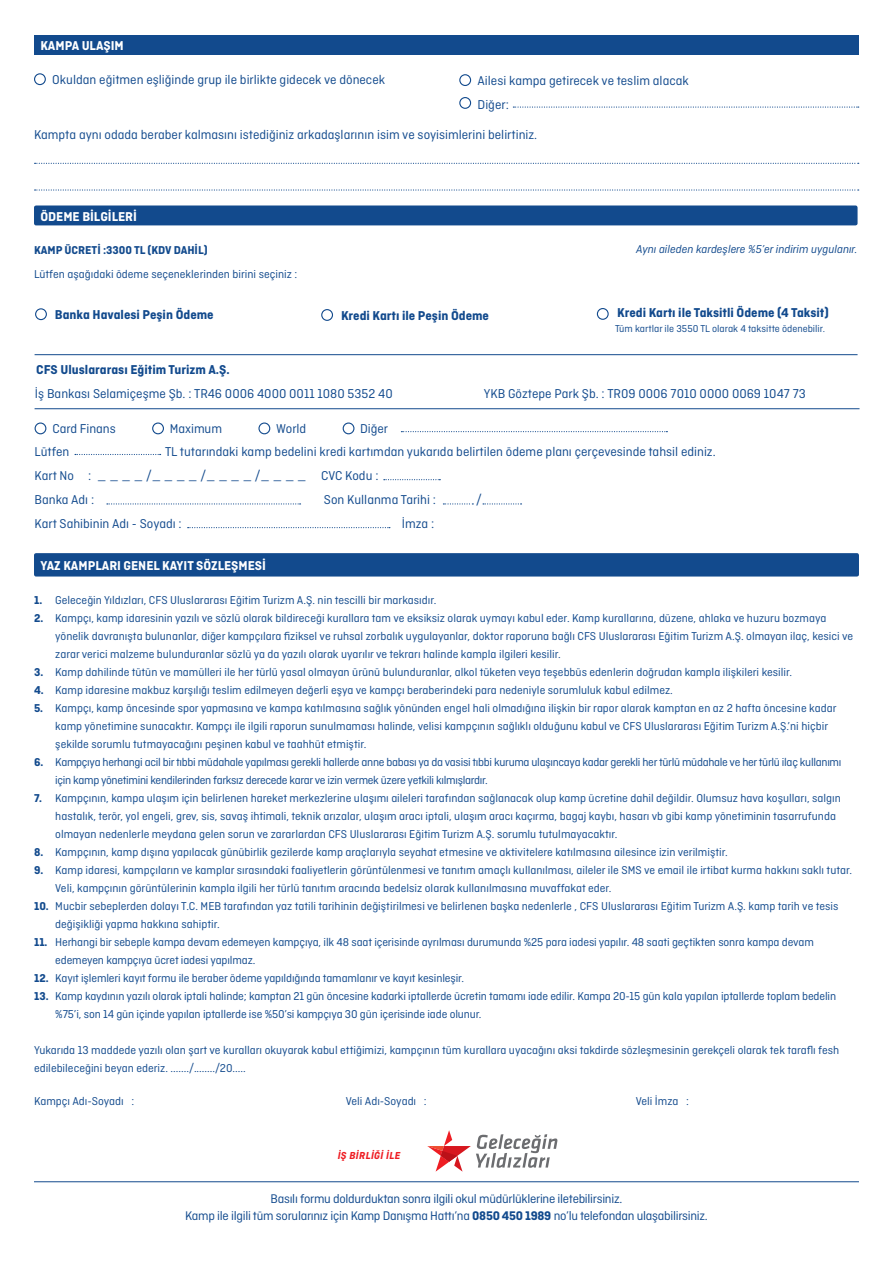
<style>
.page{position:relative;width:893px;height:1263px;background:#fff}
.page>*{position:absolute;margin:0;border:0;box-sizing:border-box;transform-origin:0 0}
.t1{font:13.5px/24px "Ciutadella";color:#124a8d}
.t2{font:700 13.5px "Ciutadella";color:#124a8d}
.t3{font:700 13.5px "Ciutadella";color:#fff}
.t4{font:13.2px/16.5px "Ciutadella";letter-spacing:-.02em;color:#124a8d;text-align:center}
.t5{font:12px/18px "Ciutadella";color:#124a8d}
.t6{font:12px/18px "Ciutadella";letter-spacing:-.025em;color:#124a8d}
.t7{font:italic 12px "Ciutadella";color:#124a8d}
.t8{font:700 12px "Ciutadella";color:#124a8d}
.t9{font:italic 700 10.65px "Ciutadella";letter-spacing:.03em;color:#ee1d23}
.t10{font:10.5px "Ciutadella";color:#124a8d}
.s1{font-weight:700}
</style>
<div class="page">
<div style="left:34px;top:553px;width:825px;height:23px;background:#124a8d;border-radius:2px"></div>
<hr style="left:34px;top:1181px;width:825px;height:1px;background:#124a8d">
<div style="left:35px;top:422px;width:11px;height:12px;border:1px solid #124a8d;border-radius:50%"></div>
<div style="left:152px;top:422px;width:12px;height:12px;border:1px solid #124a8d;border-radius:50%"></div>
<div style="left:258px;top:422px;width:12px;height:12px;border:1px solid #124a8d;border-radius:50%"></div>
<div style="left:343px;top:422px;width:11px;height:12px;border:1px solid #124a8d;border-radius:50%"></div>
<hr style="left:35px;top:354px;width:822px;height:1px;background:#124a8d">
<div style="left:34px;top:205px;width:823px;height:20px;background:#124a8d;border-radius:2px"></div>
<svg style="left:75px;top:454px;width:86px;height:1px"></svg>
<svg style="left:443px;top:503px;width:30px;height:1px"></svg>
<svg style="left:384px;top:479px;width:56px;height:1px"></svg>
<svg style="left:401px;top:431px;width:266px;height:1px"></svg>
<svg style="left:483px;top:503px;width:39px;height:1px"></svg>
<svg style="left:107px;top:503px;width:194px;height:1px"></svg>
<svg style="left:188px;top:527px;width:202px;height:1px"></svg>
<hr style="left:35px;top:408px;width:824px;height:1px;background:#124a8d">
<div style="left:35px;top:308px;width:12px;height:12px;border:1px solid #124a8d;border-radius:50%"></div>
<div style="left:321px;top:309px;width:12px;height:12px;border:1px solid #124a8d;border-radius:50%"></div>
<div style="left:597px;top:308px;width:12px;height:12px;border:1px solid #124a8d;border-radius:50%"></div>
<div style="left:34px;top:73px;width:12px;height:12px;border:1px solid #124a8d;border-radius:50%"></div>
<div style="left:459px;top:74px;width:12px;height:12px;border:1px solid #124a8d;border-radius:50%"></div>
<div style="left:459px;top:97px;width:12px;height:12px;border:1px solid #124a8d;border-radius:50%"></div>
<svg style="left:513px;top:107px;width:346px;height:1px"></svg>
<svg style="left:35px;top:163px;width:824px;height:1px"></svg>
<svg style="left:35px;top:189px;width:824px;height:2px"></svg>
<div style="left:34px;top:35px;width:825px;height:20px;background:#124a8d"></div>
<svg style="left:427px;top:1130px;width:130px;height:41px"></svg>
<p class="t3" style="left:40px;top:38px;width:85px">KAMPA ULAŞIM</p>
<p class="t1" style="left:52px;top:67px;width:334px">Okuldan eğitmen eşliğinde grup ile birlikte gidecek ve dönecek</p>
<p class="t1" style="left:478px;top:68px;width:213px">Ailesi kampa getirecek ve teslim alacak<br>Diğer:</p>
<p class="t1" style="left:34px;top:123px;width:505px">Kampta aynı odada beraber kalmasını istediğiniz arkadaşlarının isim ve soyisimlerini belirtiniz.</p>
<p class="t3" style="left:40px;top:208px;width:98px">ÖDEME BİLGİLERİ</p>
<p class="t8" style="left:34px;top:243px;width:175px">KAMP ÜCRETİ :3300 TL (KDV DAHİL)</p>
<p class="t5" style="left:34px;top:265px;width:265px">Lütfen aşağıdaki ödeme seçeneklerinden birini seçiniz :</p>
<p class="t7" style="left:636px;top:243px;width:223px">Aynı aileden kardeşlere %5’er indirim uygulanır.</p>
<p class="t2" style="left:55px;top:306px;width:160px">Banka Havalesi Peşin Ödeme</p>
<p class="t2" style="left:341px;top:307px;width:149px">Kredi Kartı ile Peşin Ödeme</p>
<p class="t2" style="left:617px;top:305px;width:213px">Kredi Kartı ile Taksitli Ödeme (4 Taksit)</p>
<p class="t10" style="left:615px;top:323px;width:212px">Tüm kartlar ile 3550 TL olarak 4 taksitte ödenebilir.</p>
<p class="t2" style="left:36px;top:362px;width:195px">CFS Uluslararası Eğitim Turizm A.Ş.</p>
<p class="t1" style="left:35px;top:382px;width:359px">İş Bankası Selamiçeşme Şb. : TR46 0006 4000 0011 1080 5352 40</p>
<p class="t1" style="left:484px;top:382px;width:324px">YKB Göztepe Park Şb. : TR09 0006 7010 0000 0069 1047 73</p>
<p class="t1" style="left:52px;top:417px;width:65px">Card Finans</p>
<p class="t1" style="left:170px;top:417px;width:54px">Maximum</p>
<p class="t1" style="left:276px;top:417px;width:31px">World</p>
<p class="t1" style="left:360px;top:417px;width:29px">Diğer</p>
<p class="t1" style="left:35px;top:439px;width:36px">Lütfen</p>
<p class="t1" style="left:35px;top:439px;width:683px;text-indent:131px">TL tutarındaki kamp bedelini kredi kartımdan yukarıda belirtilen ödeme planı çerçevesinde tahsil ediniz.<br>Kart No : _ _ _ _ /_ _ _ _ /_ _ _ _ /_ _ _ _ CVC Kodu :<br>Banka Adı :</p>
<p class="t1" style="left:324px;top:487px;width:114px">Son Kullanma Tarihi :</p>
<p class="t1" style="left:476px;top:487px;width:7px">/</p>
<p class="t1" style="left:35px;top:511px;width:149px">Kart Sahibinin Adı - Soyadı :</p>
<p class="t1" style="left:402px;top:511px;width:34px">İmza :</p>
<p class="t3" style="left:40px;top:558px;width:227px">YAZ KAMPLARI GENEL KAYIT SÖZLEŞMESİ</p>
<p class="t5" style="left:34px;top:591px;width:404px"><span class="s1">1.</span> Geleceğin Yıldızları, CFS Uluslararası Eğitim Turizm A.Ş. nin tescilli bir markasıdır.</p>
<p class="t5" style="left:55px;top:609px;width:799px;text-indent:-21px"><span class="s1">2.</span> Kampçı, kamp idaresinin yazılı ve sözlü olarak bildireceği kurallara tam ve eksiksiz olarak uymayı kabul eder. Kamp kurallarına, düzene, ahlaka ve huzuru bozmaya yönelik davranışta bulunanlar, diğer kampçılara fiziksel ve ruhsal zorbalık uygulayanlar, doktor raporuna bağlı CFS Uluslararası Eğitim Turizm A.Ş. olmayan ilaç, kesici ve zarar verici malzeme bulunduranlar sözlü ya da yazılı olarak uyarılır ve tekrarı halinde kampla ilgileri kesilir.</p>
<p class="t5" style="left:34px;top:663px;width:760px"><span class="s1">3.</span> Kamp dahilinde tütün ve mamülleri ile her türlü yasal olmayan ürünü bulunduranlar, alkol tüketen veya teşebbüs edenlerin doğrudan kampla ilişkileri kesilir.</p>
<p class="t5" style="left:34px;top:681px;width:640px"><span class="s1">4.</span> Kamp idaresine makbuz karşılığı teslim edilmeyen değerli eşya ve kampçı beraberindeki para nedeniyle sorumluluk kabul edilmez.</p>
<p class="t5" style="left:55px;top:699px;width:783px;text-indent:-21px"><span class="s1">5.</span> Kampçı, kamp öncesinde spor yapmasına ve kampa katılmasına sağlık yönünden engel hali olmadığına ilişkin bir rapor alarak kamptan en az 2 hafta öncesine kadar kamp yönetimine sunacaktır. Kampçı ile ilgili raporun sunulmaması halinde, velisi kampçının sağlıklı olduğunu kabul ve CFS Uluslararası Eğitim Turizm A.Ş.’ni hiçbir şekilde sorumlu tutmayacağını peşinen kabul ve taahhüt etmiştir.</p>
<p class="t6" style="left:55px;top:753px;width:788px;text-indent:-21px"><span class="s1">6.</span> Kampçıya herhangi acil bir tıbbi müdahale yapılması gerekli hallerde anne babası ya da vasisi tıbbi kuruma ulaşıncaya kadar gerekli her türlü müdahale ve her türlü ilaç kullanımı için kamp yönetimini kendilerinden farksız derecede karar ve izin vermek üzere yetkili kılmışlardır.</p>
<p class="t5" style="left:55px;top:789px;width:787px;text-indent:-21px"><span class="s1">7.</span> Kampçının, kampa ulaşım için belirlenen hareket merkezlerine ulaşımı aileleri tarafından sağlanacak olup kamp ücretine dahil değildir. Olumsuz hava koşulları, salgın hastalık, terör, yol engeli, grev, sis, savaş ihtimali, teknik arızalar, ulaşım aracı iptali, ulaşım aracı kaçırma, bagaj kaybı, hasarı vb gibi kamp yönetiminin tasarrufunda olmayan nedenlerle meydana gelen sorun ve zararlardan CFS Uluslararası Eğitim Turizm A.Ş. sorumlu tutulmayacaktır.</p>
<p class="t5" style="left:34px;top:843px;width:695px"><span class="s1">8.</span> Kampçının, kamp dışına yapılacak günübirlik gezilerde kamp araçlarıyla seyahat etmesine ve aktivitelere katılmasına ailesince izin verilmiştir.</p>
<p class="t5" style="left:55px;top:861px;width:798px;text-indent:-21px"><span class="s1">9.</span> Kamp idaresi, kampçıların ve kamplar sırasındaki faaliyetlerin görüntülenmesi ve tanıtım amaçlı kullanılması, aileler ile SMS ve email ile irtibat kurma hakkını saklı tutar.<br>Veli, kampçının görüntülerinin kampla ilgili her türlü tanıtım aracında bedelsiz olarak kullanılmasına muvaffakat eder.</p>
<p class="t5" style="left:55px;top:897px;width:785px;text-indent:-21px"><span class="s1">10.</span> Mucbir sebeplerden dolayı T.C. MEB tarafından yaz tatili tarihinin değiştirilmesi ve belirlenen başka nedenlerle , CFS Uluslararası Eğitim Turizm A.Ş. kamp tarih ve tesis değişikliği yapma hakkına sahiptir.</p>
<p class="t5" style="left:55px;top:933px;width:760px;text-indent:-21px"><span class="s1">11.</span> Herhangi bir sebeple kampa devam edemeyen kampçıya, ilk 48 saat içerisinde ayrılması durumunda %25 para iadesi yapılır. 48 saati geçtikten sonra kampa devam edemeyen kampçıya ücret iadesi yapılmaz.</p>
<p class="t5" style="left:34px;top:969px;width:432px"><span class="s1">12.</span> Kayıt işlemleri kayıt formu ile beraber ödeme yapıldığında tamamlanır ve kayıt kesinleşir.</p>
<p class="t5" style="left:55px;top:987px;width:782px;text-indent:-21px"><span class="s1">13.</span> Kamp kaydının yazılı olarak iptali halinde; kamptan 21 gün öncesine kadarki iptallerde ücretin tamamı iade edilir. Kampa 20-15 gün kala yapılan iptallerde toplam bedelin %75’i, son 14 gün içinde yapılan iptallerde ise %50’si kampçıya 30 gün içerisinde iade olunur.</p>
<p class="t5" style="left:34px;top:1041px;width:807px">Yukarıda 13 maddede yazılı olan şart ve kuralları okuyarak kabul ettiğimizi, kampçının tüm kurallara uyacağını aksi takdirde sözleşmesinin gerekçeli olarak tek taraflı fesh edilebileceğini beyan ederiz. ......./......../20.....</p>
<p class="t5" style="left:34px;top:1092px;width:102px">Kampçı Adı-Soyadı :</p>
<p class="t5" style="left:346px;top:1092px;width:82px">Veli Adı-Soyadı :</p>
<p class="t5" style="left:636px;top:1092px;width:55px">Veli İmza :</p>
<p class="t9" style="left:338px;top:1149px;width:64px">IŞ BIRLIĞI ILE</p>
<p class="t4" style="left:185px;top:1190px;width:524px">Basılı formu doldurduktan sonra ilgili okul müdürlüklerine iletebilirsiniz.<br>Kamp ile ilgili tüm sorularınız için Kamp Danışma Hattı’na <span class="s1">0850 450 1989</span> no’lu telefondan ulaşabilirsiniz.</p>
</div>
